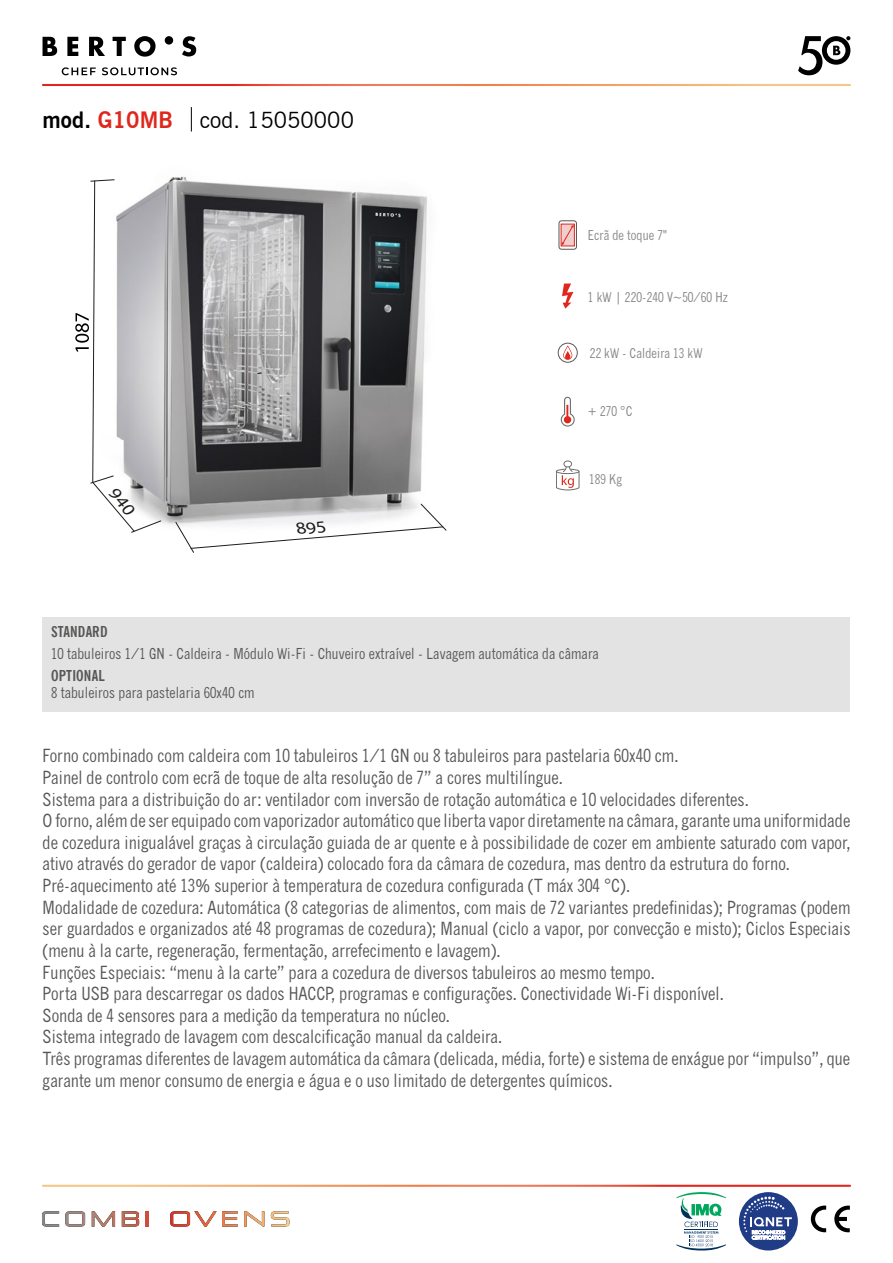
<style>
.page{position:relative;width:893px;height:1263px;background:#fff}
.page>*{position:absolute;margin:0;border:0;box-sizing:border-box;transform-origin:0 0}
.t1{font:22.5px "News Gothic BT";letter-spacing:.005em;color:#000}
.t2{font:condensed 18px/21.6px "News Gothic MT Pro";letter-spacing:.005em;color:#575756}
.t3{font:condensed 15px "News Gothic MT Pro";letter-spacing:.01em;color:#575756}
.t4{font:700 condensed 15px "News Gothic BT";letter-spacing:.01em;color:#575756}
.t5{font:condensed 13.5px "News Gothic MT Pro";letter-spacing:.01em;color:#878787}
.s1{font-weight:700}
.s2{font-weight:700;color:#df271c}
.s3{font-family:"Open Sans";font-stretch:normal}
</style>
<div class="page">
<svg style="left:42px;top:1185px;width:809px;height:2px;background:#ee8461"></svg>
<svg style="left:42px;top:84px;width:809px;height:2px;background:#ec7851"></svg>
<svg style="left:42px;top:1211px;width:17px;height:15px"></svg>
<svg style="left:65px;top:1211px;width:20px;height:15px"></svg>
<svg style="left:92px;top:1211px;width:23px;height:15px"></svg>
<svg style="left:122px;top:1211px;width:17px;height:15px"></svg>
<hr style="left:146px;top:1211px;width:3px;height:15px;background:#cc4e3c">
<svg style="left:170px;top:1211px;width:68px;height:15px"></svg>
<svg style="left:244px;top:1211px;width:20px;height:15px"></svg>
<svg style="left:271px;top:1211px;width:18px;height:15px"></svg>
<svg style="left:43px;top:37px;width:14px;height:19px"></svg>
<svg style="left:67px;top:37px;width:11px;height:19px"></svg>
<svg style="left:89px;top:37px;width:16px;height:19px"></svg>
<svg style="left:113px;top:37px;width:13px;height:19px"></svg>
<svg style="left:134px;top:36px;width:22px;height:21px"></svg>
<svg style="left:182px;top:36px;width:14px;height:21px"></svg>
<div style="left:165px;top:36px;width:8px;height:9px;background:#000;border-radius:50%"></div>
<svg style="left:62px;top:67px;width:34px;height:8px"></svg>
<svg style="left:102px;top:67px;width:75px;height:8px"></svg>
<svg style="left:798px;top:36px;width:52px;height:39px"></svg>
<svg style="left:834px;top:1205px;width:16px;height:27px"></svg>
<svg style="left:811px;top:1205px;width:15px;height:27px"></svg>
<div style="left:739px;top:1192px;width:59px;height:58px;background:#203c87;border-radius:50%"></div>
<svg style="left:743px;top:1196px;width:49px;height:43px"></svg>
<svg style="left:676px;top:1192px;width:50px;height:58px"></svg>
<img style="left:161px;top:176px;width:286px;height:355px">
<svg style="left:191px;top:107px;width:1px;height:24px"></svg>
<div style="left:43px;top:617px;width:807px;height:94px;background:#e3e3e3"></div>
<svg style="left:562px;top:283px;width:11px;height:26px"></svg>
<div style="left:559px;top:221px;width:18px;height:28px;border:1px solid #575756;border-radius:3px"></div>
<svg style="left:561px;top:224px;width:14px;height:22px"></svg>
<svg style="left:561px;top:225px;width:13px;height:20px"></svg>
<svg style="left:556px;top:466px;width:23px;height:25px"></svg>
<div style="left:563px;top:461px;width:9px;height:6px;border:1px solid #706f6f;border-radius:50%"></div>
<svg style="left:558px;top:343px;width:20px;height:20px"></svg>
<svg style="left:561px;top:397px;width:14px;height:30px"></svg>
<svg style="left:176px;top:504px;width:270px;height:49px"></svg>
<svg style="left:75px;top:179px;width:86px;height:354px"></svg>
<p class="t1" style="left:43px;top:106px;width:313px"><span class="s1">mod.</span> <span class="s2">G10MB</span> cod. 15050000</p>
<p class="t5" style="left:588px;top:227px;width:81px">Ecrã de toque 7"</p>
<p class="t5" style="left:588px;top:289px;width:141px">1 kW | 220-240 V~50/60 Hz</p>
<p class="t5" style="left:590px;top:345px;width:114px">22 kW - Caldeira 13 kW</p>
<p class="t5" style="left:588px;top:403px;width:46px">+ 270 °C</p>
<p class="t5" style="left:589px;top:472px;width:35px">189 Kg</p>
<p class="t4" style="left:51px;top:622px;width:58px">STANDARD</p>
<p class="t3" style="left:51px;top:645px;width:549px">10 tabuleiros 1/1 GN - Caldeira - Módulo Wi-Fi - Chuveiro extraível - Lavagem automática da câmara</p>
<p class="t4" style="left:51px;top:666px;width:55px">OPTIONAL</p>
<p class="t3" style="left:51px;top:684px;width:205px">8 tabuleiros para pastelaria 60x40 cm</p>
<p class="t2" style="left:43px;top:745px;width:809px">Forno combinado com caldeira com 10 tabuleiros 1/1 GN ou 8 tabuleiros para pastelaria 60x40 cm.<br>Painel de controlo com ecrã de toque de alta resolução de 7” a cores multilíngue.<br>Sistema para a distribuição do ar: ventilador com inversão de rotação automática e 10 velocidades diferentes.<br>O forno, além de ser equipado com vaporizador automático que liberta vapor diretamente na câmara, garante uma uniformidade de cozedura inigualável graças à circulação guiada de ar quente e à possibilidade de cozer em ambiente saturado com vapor, ativo através do gerador de vapor (caldeira) colocado fora da câmara de cozedura, mas dentro da estrutura do forno.<br>Pré-aquecimento até 13<span class="s3">%</span> superior à temperatura de cozedura configurada (T máx 304 °C).<br>Modalidade de cozedura: Automática (8 categorias de alimentos, com mais de 72 variantes predefinidas); Programas (podem ser guardados e organizados até 48 programas de cozedura); Manual (ciclo a vapor, por convecção e misto); Ciclos Especiais (menu à la carte, regeneração, fermentação, arrefecimento e lavagem).<br>Funções Especiais: “menu à la carte” para a cozedura de diversos tabuleiros ao mesmo tempo.<br>Porta USB para descarregar os dados HACCP, programas e configurações. Conectividade Wi-Fi disponível.<br>Sonda de 4 sensores para a medição da temperatura no núcleo.<br>Sistema integrado de lavagem com descalcificação manual da caldeira.<br>Três programas diferentes de lavagem automática da câmara (delicada, média, forte) e sistema de enxágue por “impulso”, que garante um menor consumo de energia e água e o uso limitado de detergentes químicos.</p>
</div>
